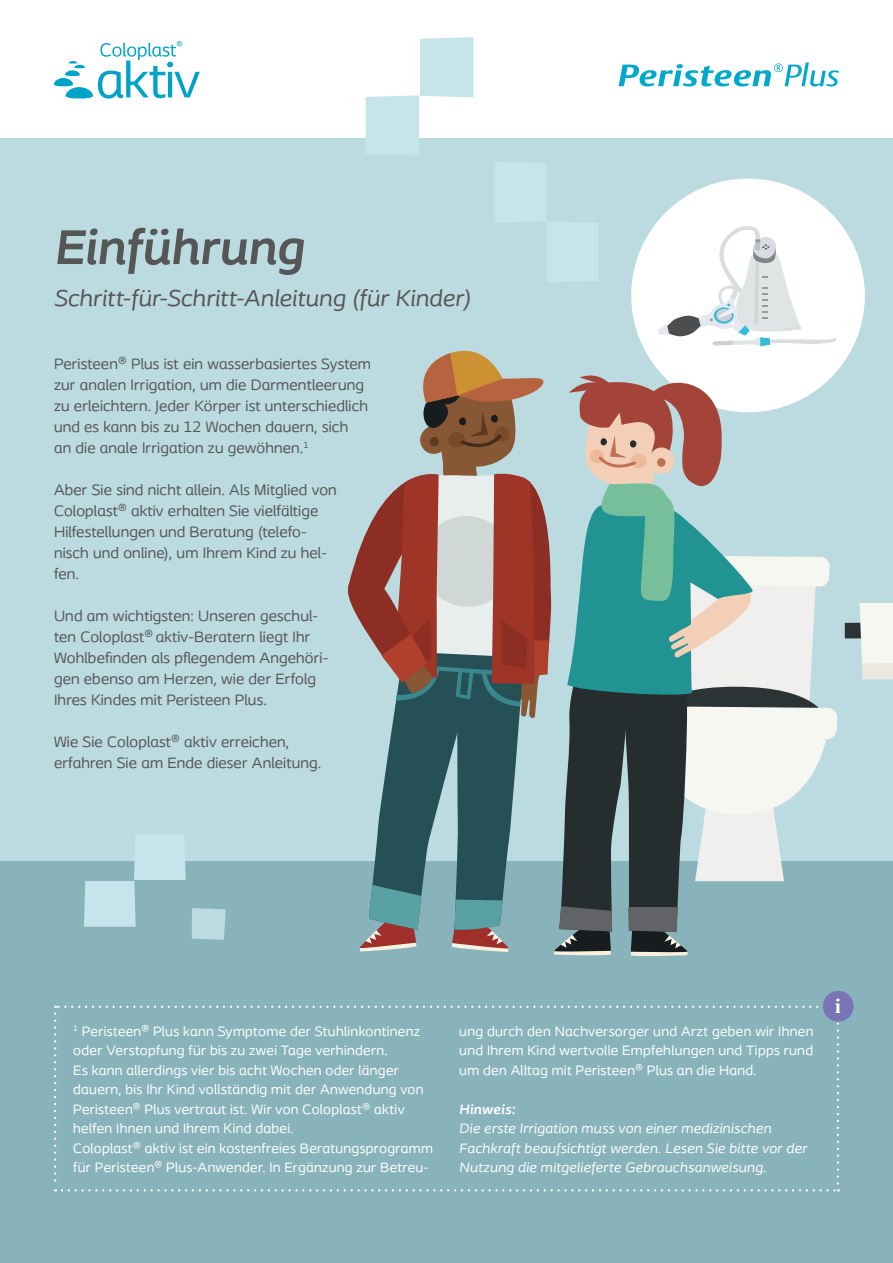
<style>
.page{position:relative;width:893px;height:1263px;background:#fff}
.page>*{position:absolute;margin:0;border:0;box-sizing:border-box;transform-origin:0 0}
.Spread_pullout_B{font:italic 700 51px "Coloplast";color:#565656}
.Spread_introduction{font:italic 24px "Coloplast";letter-spacing:.01em;color:#565656}
.t1{font:700 21px "Times";color:#fff}
.Spread_text{font:15.75px/21px "Coloplast";letter-spacing:.01em;color:#565656}
.infokasten{font:14.25px/19.5px "Coloplast";letter-spacing:.025em;color:#fff}
.infokasten-2{font:italic 14.25px/19.5px "Coloplast";letter-spacing:.02em;color:#fff}
.s1{font-weight:700}
</style>
<div class="page">
<div style="left:0;top:138px;width:893px;height:1125px;background:#bbdbe1"></div>
<div style="left:0;top:861px;width:893px;height:402px;background:#88b3ba"></div>
<div style="left:631px;top:179px;width:234px;height:233px;background:#fff;border-radius:50%"></div>
<svg style="left:845px;top:603px;width:48px;height:76px"></svg>
<svg style="left:347px;top:178px;width:491px;height:778px"></svg>
<svg style="left:366px;top:37px;width:107px;height:101px"></svg>
<svg style="left:84px;top:861px;width:102px;height:66px"></svg>
<svg style="left:192px;top:908px;width:34px;height:32px"></svg>
<svg style="left:54px;top:41px;width:146px;height:58px"></svg>
<svg style="left:619px;top:63px;width:220px;height:24px"></svg>
<svg style="left:54px;top:1006px;width:785px;height:185px"></svg>
<div style="left:823px;top:991px;width:31px;height:30px;background:#7874b5;border-radius:50%"></div>
<p class="Spread_pullout_B" style="left:54px;top:216px;width:251px">Einführung</p>
<p class="Spread_introduction" style="left:54px;top:284px;width:418px">Schritt-für-Schritt-Anleitung (für Kinder)</p>
<p class="Spread_text" style="left:54px;top:353px;width:319px">Peristeen® Plus ist ein wasserbasiertes System zur analen Irrigation, um die Darmentleerung zu erleichtern. Jeder Körper ist unterschiedlich und es kann bis zu 12 Wochen dauern, sich<br>an die anale Irrigation zu gewöhnen.<sup>1</sup></p>
<p class="Spread_text" style="left:54px;top:479px;width:284px">Aber Sie sind nicht allein. Als Mitglied von Coloplast® aktiv erhalten Sie vielfältige Hilfestellungen und Beratung (telefo&shy;nisch und online), um Ihrem Kind zu hel&shy;fen.</p>
<p class="Spread_text" style="left:54px;top:605px;width:276px">Und am wichtigsten: Unseren geschul&shy;ten Coloplast® aktiv-Beratern liegt Ihr Wohlbefinden als pflegendem Angehöri&shy;gen ebenso am Herzen, wie der Erfolg Ihres Kindes mit Peristeen Plus.</p>
<p class="Spread_text" style="left:54px;top:731px;width:269px">Wie Sie Coloplast® aktiv erreichen, erfahren Sie am Ende dieser Anleitung.</p>
<p class="infokasten" style="left:73px;top:1021px;width:352px"><sup>1</sup> Peristeen® Plus kann Symptome der Stuhlinkontinenz oder Verstopfung für bis zu zwei Tage verhindern.<br>Es kann allerdings vier bis acht Wochen oder länger dauern, bis Ihr Kind vollständig mit der Anwendung von Peristeen® Plus vertraut ist. Wir von Coloplast® aktiv helfen Ihnen und Ihrem Kind dabei.</p>
<p class="infokasten" style="left:73px;top:1138px;width:361px">Coloplast® aktiv ist ein kostenfreies Beratungsprogramm für Peristeen® Plus-Anwender. In Ergänzung zur Betreu-</p>
<p class="infokasten" style="left:459px;top:1021px;width:356px;text-align:justify">ung durch den Nachversorger und Arzt geben wir Ihnen und Ihrem Kind wertvolle Empfehlungen und Tipps rund um den Alltag mit Peristeen® Plus an die Hand.</p>
<p class="infokasten-2" style="left:459px;top:1099px;width:349px"><span class="s1">Hinweis:<br></span>Die erste Irrigation muss von einer medizinischen Fachkraft beaufsichtigt werden. Lesen Sie bitte vor der Nutzung die mitgelieferte Gebrauchsanweisung.</p>
<p class="t1" style="left:835px;top:986px;width:7px">i</p>
</div>
